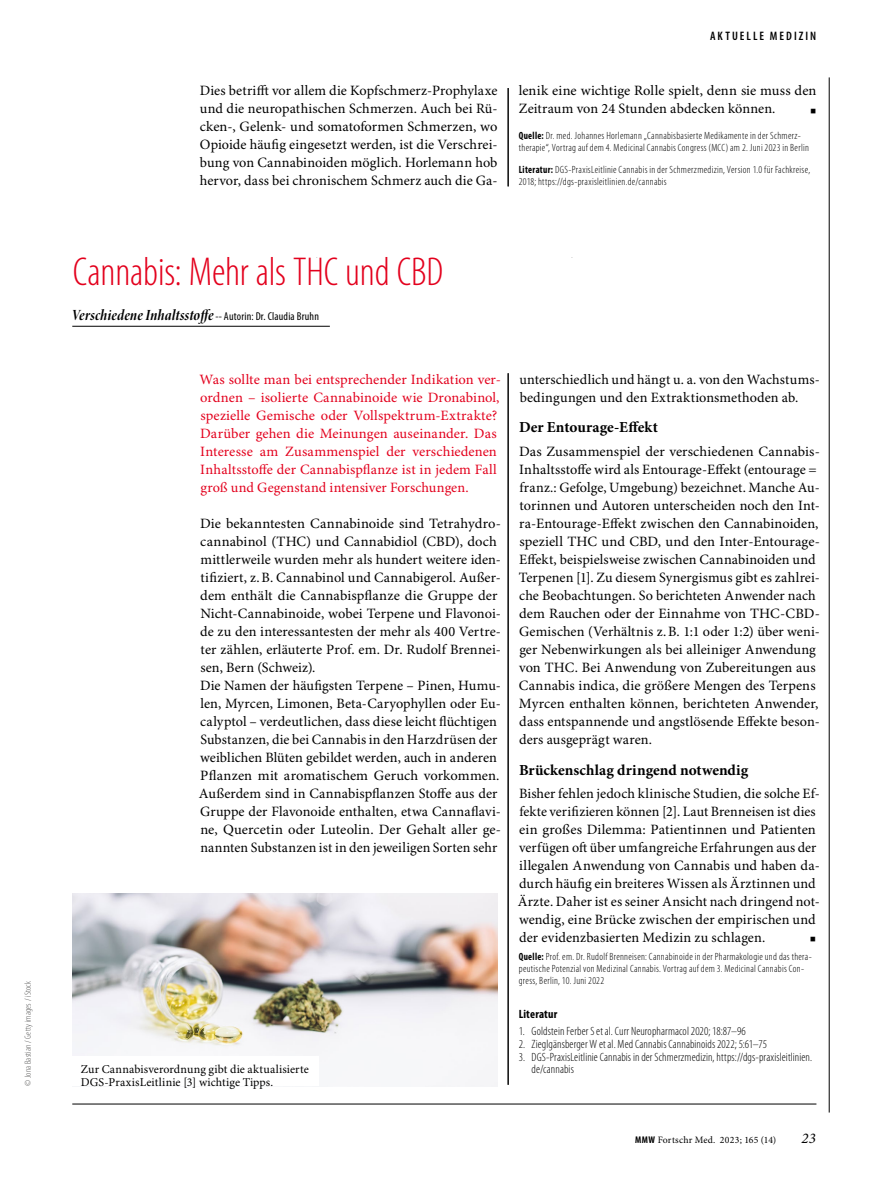
<style>
.page{position:relative;width:893px;height:1187px;background:#fff}
.page>*{position:absolute;margin:0;border:0;box-sizing:border-box;transform-origin:0 0}
.Title_klein_schmalro{font:300 condensed 40.5px "Myriad Pro";letter-spacing:-.005em;color:#e3001d}
.SuperTitle_1{font:15.75px "Minion Pro Bold Cn It Disp";letter-spacing:.01em;color:#000}
.SectionHeading_1_x{font:700 15.3px "Minion Pro";letter-spacing:.005em;color:#000}
.t1{font:italic 14.85px "Minion Pro";color:#000}
.Para_x{font:14.25px/18px "Minion Pro";letter-spacing:.005em;color:#000}
.Trailer_kleinrot{font:14.25px/18px "Minion Pro";letter-spacing:.005em;color:#e3001d}
.t2{font:600 condensed 12.3px "Myriad Pro";letter-spacing:.165em;color:#000}
.t3{font:300 condensed 12px "Myriad Pro";letter-spacing:.01em;color:#000}
.Image_Caption_x{font:12px "Minion Pro";letter-spacing:.01em;color:#000}
.Bibliography_Heading{font:700 condensed 12px "Myriad Pro";letter-spacing:.015em;color:#000}
.Source_x{font:300 condensed 10.5px/12px "Myriad Pro";letter-spacing:.03em;color:#000}
.Para_x-2{font:10.5px "Arial Unicode MS";color:#000}
.t4{font:9.75px "Minion Pro";letter-spacing:.02em;color:#000}
.Image_Source_x{font:300 condensed 9px "Myriad Pro";letter-spacing:.02em;color:#565655}
.s1{font-weight:700}
.s2{font-family:"Myriad Pro";font-stretch:condensed;font-size:11.4px}
.s3{font-family:"Myriad Pro";font-weight:700;font-stretch:condensed}
</style>
<div class="page">
<hr style="left:72px;top:1103px;width:744px;height:1px;background:#000">
<hr style="left:829px;top:77px;width:1px;height:1035px;background:#000">
<hr style="left:508px;top:88px;width:1px;height:98px;background:#000">
<hr style="left:72px;top:326px;width:258px;height:1px;background:#000">
<hr style="left:508px;top:373px;width:1px;height:711px;background:#000">
<img style="left:72px;top:893px;width:425px;height:192px">
<div style="left:72px;top:1056px;width:247px;height:29px;background:#fff"></div>
<p class="Image_Source_x" style="left:23px;top:1085px;width:106px;rotate:-90deg">© Jona Bastian / Getty images / iStock</p>
<p class="t2" style="left:710px;top:29px;width:108px">AKTUELLE MEDIZIN</p>
<p class="Para_x" style="left:200px;top:82px;width:299px;text-align:justify">Dies betrifft vor allem die Kopfschmerz-Prophylaxe und die neuropathischen Schmerzen. Auch bei Rü&shy;cken-, Gelenk- und somatoformen Schmerzen, wo Opioide häufig eingesetzt werden, ist die Verschrei&shy;bung von Cannabinoiden möglich. Horlemann hob hervor, dass bei chronischem Schmerz auch die Ga-</p>
<p class="Para_x" style="left:519px;top:82px;width:299px">lenik eine wichtige Rolle spielt, denn sie muss den<br>Zeitraum von 24 Stunden abdecken können.</p>
<p class="Para_x-2" style="left:810px;top:104px;width:8px">■</p>
<p class="Source_x" style="left:519px;top:130px;width:292px"><span class="s1">Quelle:</span> Dr. med. Johannes Horlemann „Cannabisbasierte Medikamente in der Schmerz&shy;therapie“, Vortrag auf dem 4. Medicinal Cannabis Congress (MCC) am 2. Juni 2023 in Berlin</p>
<p class="Source_x" style="left:519px;top:164px;width:293px"><span class="s1">Literatur:</span> DGS-PraxisLeitlinie Cannabis in der Schmerzmedizin, Version 1.0 für Fachkreise,<br>2018; https://dgs-praxisleitlinien.de/cannabis</p>
<p class="Title_klein_schmalro" style="left:73px;top:250px;width:372px">Cannabis: Mehr als THC und CBD</p>
<p class="SuperTitle_1" style="left:71px;top:304px;width:249px">Verschiedene Inhaltsstoffe <span class="s2">-- Autorin: Dr. Claudia Bruhn</span></p>
<p class="Trailer_kleinrot" style="left:199px;top:370px;width:303px">Was sollte man bei entsprechender Indikation ver&shy;ordnen – isolierte Cannabinoide wie Dronabinol, spezielle Gemische oder Vollspektrum-Extrakte?<br>Darüber gehen die Meinungen auseinander. Das Interesse am Zusammenspiel der verschiedenen Inhaltsstoffe der Cannabispflanze ist in jedem Fall groß und Gegenstand intensiver Forschungen.</p>
<p class="Para_x" style="left:200px;top:514px;width:302px">Die bekanntesten Cannabinoide sind Tetrahydro&shy;cannabinol (THC) und Cannabidiol (CBD), doch mittlerweile wurden mehr als hundert weitere iden&shy;tifiziert, z.B. Cannabinol und Cannabigerol. Außer&shy;dem enthält die Cannabispflanze die Gruppe der Nicht-Cannabinoide, wobei Terpene und Flavonoi&shy;de zu den interessantesten der mehr als 400 Vertre&shy;ter zählen, erläuterte Prof. em. Dr. Rudolf Brennei&shy;sen, Bern (Schweiz).</p>
<p class="Para_x" style="left:199px;top:676px;width:304px">Die Namen der häufigsten Terpene – Pinen, Humu&shy;len, Myrcen, Limonen, Beta-Caryophyllen oder Eu&shy;calyptol – verdeutlichen, dass diese leicht flüchtigen Substanzen, die bei Cannabis in den Harzdrüsen der weiblichen Blüten gebildet werden, auch in anderen Pflanzen mit aromatischem Geruch vorkommen.<br>Außerdem sind in Cannabispflanzen Stoffe aus der Gruppe der Flavonoide enthalten, etwa Cannaflavi&shy;ne, Quercetin oder Luteolin. Der Gehalt aller ge&shy;nannten Substanzen ist in den jeweiligen Sorten sehr</p>
<p class="Para_x" style="left:519px;top:370px;width:302px">unterschiedlich und hängt u. a. von den Wachstums&shy;bedingungen und den Extraktionsmethoden ab.</p>
<p class="SectionHeading_1_x" style="left:519px;top:418px;width:140px">Der Entourage-Effekt</p>
<p class="Para_x" style="left:519px;top:442px;width:303px">Das Zusammenspiel der verschiedenen Cannabis-Inhaltsstoffe wird als Entourage-Effekt (entourage = franz.: Gefolge, Umgebung) bezeichnet. Manche Au&shy;torinnen und Autoren unterscheiden noch den Int&shy;ra-Entourage-Effekt zwischen den Cannabinoiden, speziell THC und CBD, und den Inter-Entourage-Effekt, beispielsweise zwischen Cannabinoiden und Terpenen [1]. Zu diesem Synergismus gibt es zahlrei&shy;che Beobachtungen. So berichteten Anwender nach dem Rauchen oder der Einnahme von THC-CBD-Gemischen (Verhältnis z.B. 1:1 oder 1:2) über weni&shy;ger Nebenwirkungen als bei alleiniger Anwendung von THC. Bei Anwendung von Zubereitungen aus Cannabis indica, die größere Mengen des Terpens Myrcen enthalten können, berichteten Anwender, dass entspannende und angstlösende Effekte beson&shy;ders ausgeprägt waren.</p>
<p class="SectionHeading_1_x" style="left:519px;top:760px;width:231px">Brückenschlag dringend notwendig</p>
<p class="Para_x" style="left:518px;top:784px;width:304px">Bisher fehlen jedoch klinische Studien, die solche Ef&shy;fekte verifizieren können [2]. Laut Brenneisen ist dies ein großes Dilemma: Patientinnen und Patienten verfügen oft über umfangreiche Erfahrungen aus der illegalen Anwendung von Cannabis und haben da&shy;durch häufig ein breiteres Wissen als Ärztinnen und Ärzte. Daher ist es seiner Ansicht nach dringend not&shy;wendig, eine Brücke zwischen der empirischen und der evidenzbasierten Medizin zu schlagen.</p>
<p class="Para_x-2" style="left:810px;top:932px;width:8px">■</p>
<p class="Source_x" style="left:519px;top:950px;width:295px"><span class="s1">Quelle:</span> Prof. em. Dr. Rudolf Brenneisen: Cannabinoide in der Pharmakologie und das thera&shy;peutische Potenzial von Medizinal Cannabis. Vortrag auf dem 3. Medicinal Cannabis Con&shy;gress, Berlin, 10. Juni 2022</p>
<p class="Bibliography_Heading" style="left:519px;top:1006px;width:40px">Literatur</p>
<p class="t3" style="left:519px;top:1024px;width:229px">1. Goldstein Ferber S et al. Curr Neuropharmacol 2020; 18:87–96</p>
<p class="t3" style="left:519px;top:1037px;width:250px">2. Zieglgänsberger W et al. Med Cannabis Cannabinoids 2022; 5:61–75</p>
<p class="t3" style="left:519px;top:1050px;width:295px">3. DGS-PraxisLeitlinie Cannabis in der Schmerzmedizin, https://dgs-praxisleitlinien.</p>
<p class="Image_Caption_x" style="left:81px;top:1061px;width:230px">Zur Cannabisverordnung gibt die aktualisierte</p>
<p class="t3" style="left:531px;top:1062px;width:44px">de/cannabis</p>
<p class="Image_Caption_x" style="left:81px;top:1074px;width:194px">DGS-PraxisLeitlinie [3] wichtige Tipps.</p>
<p class="t4" style="left:635px;top:1133px;width:143px"><span class="s3">MMW</span> Fortschr Med. 2023; 165 (14)</p>
<p class="t1" style="left:802px;top:1129px;width:16px">23</p>
</div>
